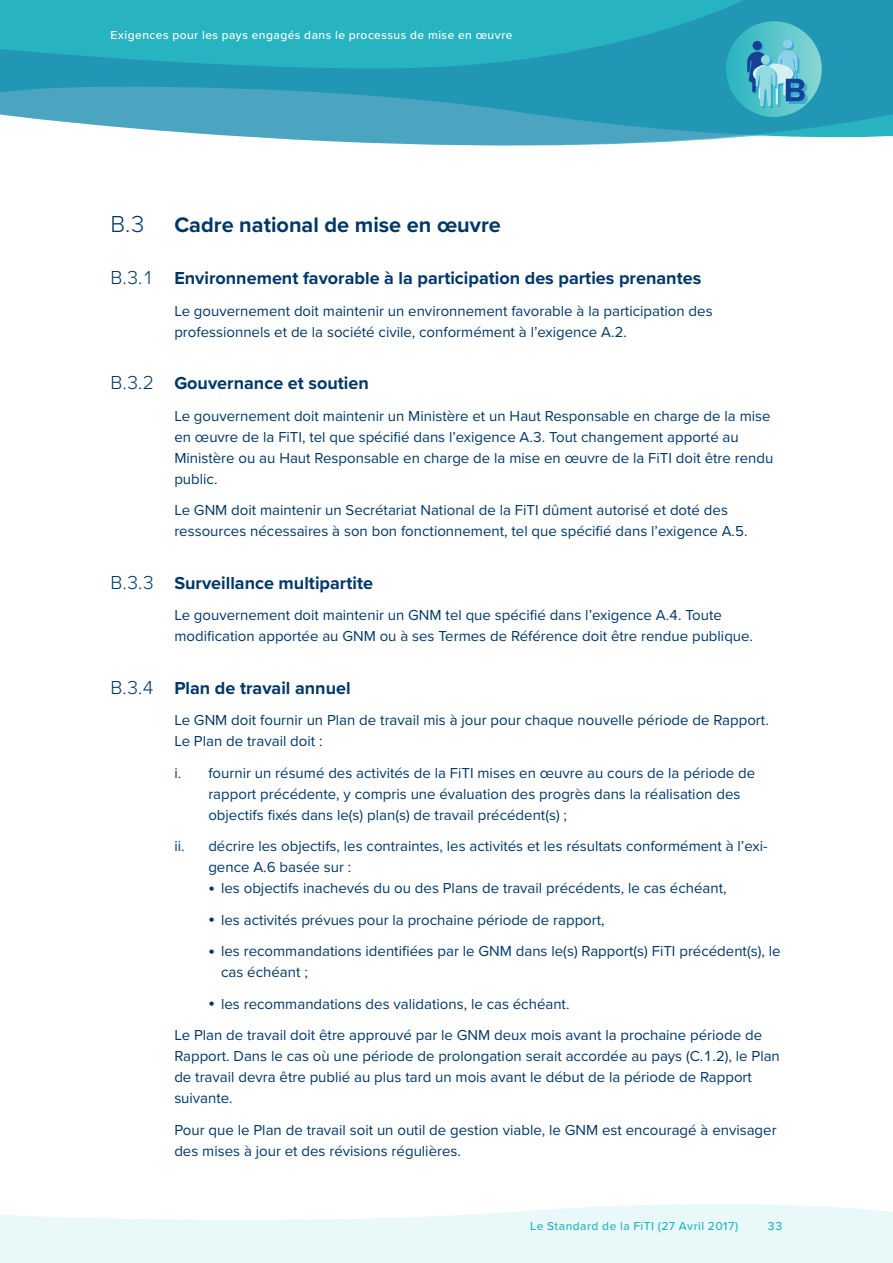
<style>
.page{position:relative;width:893px;height:1263px;background:#fff}
.page>*{position:absolute;margin:0;border:0;box-sizing:border-box;transform-origin:0 0}
.t1{font:700 21.75px "Proxima Nova";color:#003769}
.t2{font:700 18px "Proxima Nova";color:#003769}
.t3{font:15px/21px "Proxima Nova";color:#003769}
.t4{font:500 12px "Proxima Nova";letter-spacing:.04em;color:#fff}
.t5{font:500 12px "Proxima Nova";letter-spacing:.04em;color:#27b4c0}
.s1{font-weight:300;font-size:24px}
.s2{font-weight:300;font-size:19.5px}
.s3{font-weight:700;font-size:18px}
</style>
<div class="page">
<svg style="left:0;top:1204px;width:893px;height:59px;fill:#e9f8f9"></svg>
<svg style="left:0;top:0;width:893px;height:146px;background:#3aaabf"></svg>
<div style="left:726px;top:21px;width:96px;height:96px;background:linear-gradient(to right,#27b4c0,#85d4d2);border-radius:50%"></div>
<div style="left:757px;top:57px;width:20px;height:51px;background:#1c9fd4;opacity:.7"></div>
<div style="left:788px;top:81px;width:19px;height:23px;background:#1c9fd4;opacity:.7"></div>
<svg style="left:747px;top:39px;width:58px;height:68px;background:#62b2cb"></svg>
<p class="t4" style="left:111px;top:26px;width:404px">Exigences pour les pays engagés dans le processus de mise en œuvre</p>
<h1 class="t1" style="left:111px;top:208px;width:392px"><span class="s1">B.3</span> Cadre national de mise en œuvre</h1>
<p class="t2" style="left:111px;top:265px;width:592px"><span class="s2">B.3.1</span> Environnement favorable à la participation des parties prenantes</p>
<p class="t3" style="left:174px;top:299px;width:540px">Le gouvernement doit maintenir un environnement favorable à la participation des professionnels et de la société civile, conformément à l’exigence A.2.</p>
<p class="t2" style="left:111px;top:370px;width:260px"><span class="s2">B.3.2</span> Gouvernance et soutien</p>
<p class="t3" style="left:174px;top:404px;width:600px">Le gouvernement doit maintenir un Ministère et un Haut Responsable en charge de la mise en œuvre de la FiTI, tel que spécifié dans l’exigence A.3. Tout changement apporté au Ministère ou au Haut Responsable en charge de la mise en œuvre de la FiTI doit être rendu public.</p>
<p class="t3" style="left:174px;top:499px;width:575px">Le GNM doit maintenir un Secrétariat National de la FiTI dûment autorisé et doté des ressources nécessaires à son bon fonctionnement, tel que spécifié dans l’exigence A.5.</p>
<p class="t2" style="left:111px;top:569px;width:264px"><span class="s2">B.3.3</span> Surveillance multipartite</p>
<p class="t3" style="left:174px;top:604px;width:580px">Le gouvernement doit maintenir un GNM tel que spécifié dans l’exigence A.4. Toute modification apportée au GNM ou à ses Termes de Référence doit être rendue publique.</p>
<p class="t2" style="left:111px;top:674px;width:242px"><span class="s2">B.3.4</span> Plan de travail annuel</p>
<p class="t3" style="left:174px;top:709px;width:596px">Le GNM doit fournir un Plan de travail mis à jour pour chaque nouvelle période de Rapport.<br>Le Plan de travail doit :</p>
<p class="t3" style="left:208px;top:761px;width:548px;text-indent:-34px">i. fournir un résumé des activités de la FiTI mises en œuvre au cours de la période de rapport précédente, y compris une évaluation des progrès dans la réalisation des objectifs fixés dans le(s) plan(s) de travail précédent(s) ;</p>
<p class="t3" style="left:208px;top:835px;width:561px;text-indent:-34px">ii. décrire les objectifs, les contraintes, les activités et les résultats conformément à l’exi&shy;gence A.6 basée sur :</p>
<p class="t3" style="left:208px;top:877px;width:520px"><span class="s3">•</span> les objectifs inachevés du ou des Plans de travail précédents, le cas échéant,</p>
<p class="t3" style="left:208px;top:908px;width:398px"><span class="s3">•</span> les activités prévues pour la prochaine période de rapport,</p>
<p class="t3" style="left:221px;top:940px;width:561px;text-indent:-13px"><span class="s3">•</span> les recommandations identifiées par le GNM dans le(s) Rapport(s) FiTI précédent(s), le cas échéant ;</p>
<p class="t3" style="left:174px;top:987px;width:589px;line-height:31.5px;text-indent:34px"><span class="s3">•</span> les recommandations des validations, le cas échéant.<br>Le Plan de travail doit être approuvé par le GNM deux mois avant la prochaine période de</p>
<p class="t3" style="left:174px;top:1045px;width:607px">Rapport. Dans le cas où une période de prolongation serait accordée au pays (C.1.2), le Plan de travail devra être publié au plus tard un mois avant le début de la période de Rapport suivante.</p>
<p class="t3" style="left:174px;top:1118px;width:604px">Pour que le Plan de travail soit un outil de gestion viable, le GNM est encouragé à envisager des mises à jour et des révisions régulières.</p>
<p class="t5" style="left:530px;top:1217px;width:209px">Le Standard de la FiTI (27 Avril 2017)</p>
<p class="t5" style="left:768px;top:1217px;width:16px">33</p>
</div>
